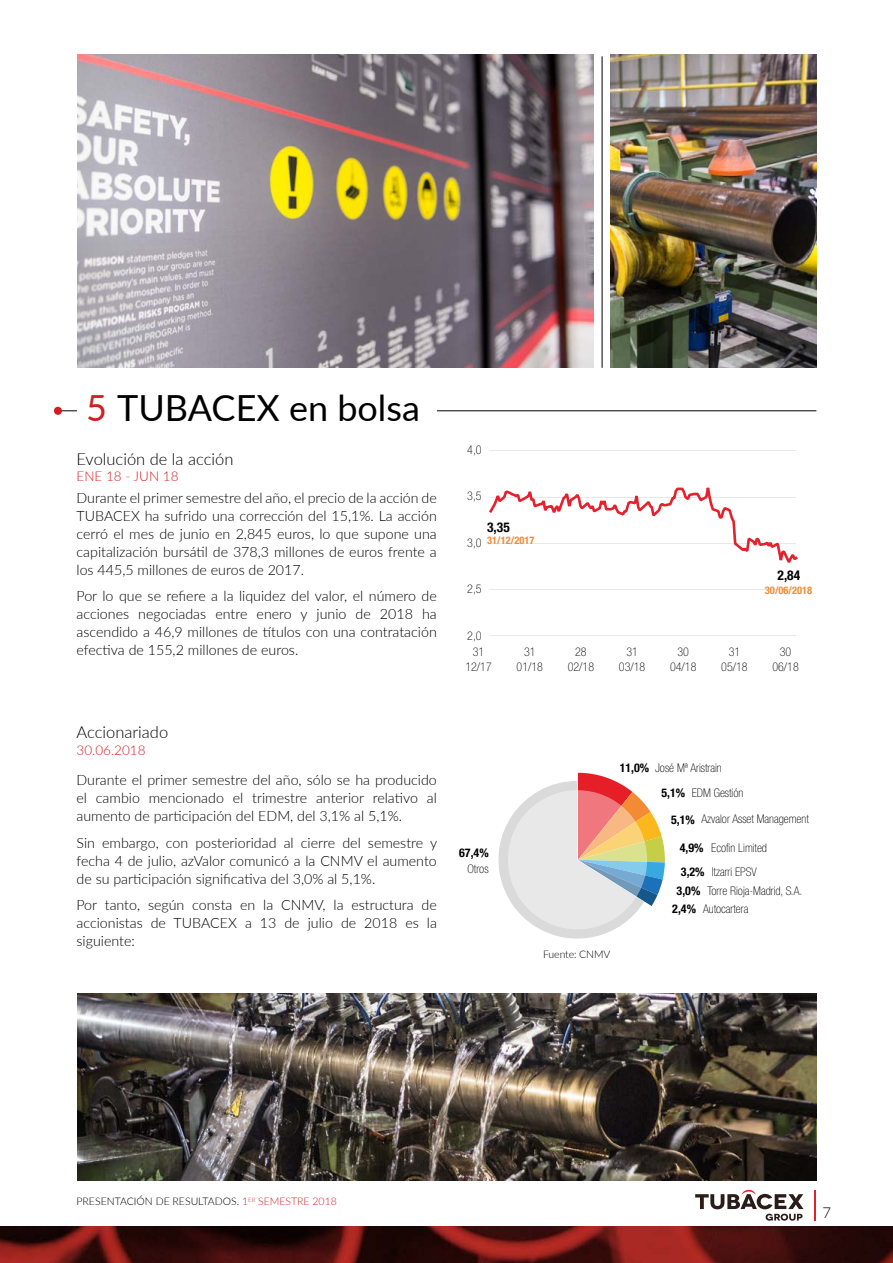
<style>
.page{position:relative;width:893px;height:1263px;background:#fff}
.page>*{position:absolute;margin:0;border:0;box-sizing:border-box;transform-origin:0 0}
.t1{font:36px "Lato";color:#000}
.t2{font:300 16.5px "Lato";color:#000}
.t3{font:300 15px "Lato";color:#000}
.t4{font:300 14.25px/18px "Lato";color:#000;text-align:justify}
.t5{font:300 13.5px "Lato";color:#d51c21}
.t6{font:700 condensed 13.5px "Helvetica Neue";color:#000}
.t7{font:100 condensed 12px/14.4px "Helvetica Neue";color:#000;text-align:center}
.t8{font:700 condensed 12px "Helvetica Neue";color:#000}
.t9{font:300 10.5px "Lato";color:#000}
.t10{font:700 condensed 10.5px "Helvetica Neue";color:#f28b34}
.s1{color:#d51c21}
.s2{font-weight:700}
</style>
<div class="page">
<hr style="left:814px;top:1190px;width:2px;height:31px;background:#e51f29">
<svg style="left:695px;top:1190px;width:108px;height:31px"></svg>
<img style="left:0;top:1226px;width:893px;height:37px">
<img style="left:77px;top:54px;width:517px;height:314px">
<img style="left:77px;top:994px;width:739px;height:186px">
<img style="left:610px;top:54px;width:206px;height:314px">
<svg style="left:498px;top:773px;width:167px;height:166px"></svg>
<hr style="left:491px;top:589px;width:305px;height:1px;background:#e8e8e8">
<hr style="left:491px;top:636px;width:305px;height:1px;background:#e8e8e8">
<hr style="left:491px;top:451px;width:305px;height:1px;background:#e8e8e8">
<svg style="left:509px;top:791px;width:137px;height:138px;background:#e0d4cd"></svg>
<svg style="left:489px;top:487px;width:309px;height:76px"></svg>
<hr style="left:58px;top:410px;width:39px;height:1px;background:#000">
<hr style="left:218px;top:410px;width:598px;height:1px;background:#000">
<hr style="left:602px;top:56px;width:1px;height:312px;background:#000">
<div style="left:78px;top:392px;width:38px;height:41px;background:#fff"></div>
<div style="left:117px;top:392px;width:320px;height:41px;background:#fff"></div>
<div style="left:54px;top:407px;width:8px;height:8px;background:#d51c21;border-radius:50%"></div>
<h1 class="t1" style="left:86px;top:382px;width:335px"><span class="s1">5</span> TUBACEX en bolsa</h1>
<p class="t2" style="left:77px;top:448px;width:158px">Evolución de la acción</p>
<p class="t5" style="left:77px;top:467px;width:104px">ENE 18 - JUN 18</p>
<p class="t4" style="left:77px;top:488px;width:362px">Durante el primer semestre del año, el precio de la acción de TUBACEX ha sufrido una corrección del 15,1%. La acción cerró el mes de junio en 2,845 euros, lo que supone una capitalización bursátil de 378,3 millones de euros frente a los 445,5 millones de euros de 2017.</p>
<p class="t4" style="left:77px;top:587px;width:362px">Por lo que se refiere a la liquidez del valor, el número de acciones negociadas entre enero y junio de 2018 ha ascendido a 46,9 millones de títulos con una contratación efectiva de 155,2 millones de euros.</p>
<p class="t2" style="left:77px;top:721px;width:93px">Accionariado</p>
<p class="t5" style="left:77px;top:740px;width:70px">30.06.2018</p>
<p class="t4" style="left:77px;top:770px;width:362px">Durante el primer semestre del año, sólo se ha producido el cambio mencionado el trimestre anterior relativo al aumento de participación del EDM, del 3,1% al 5,1%.</p>
<p class="t4" style="left:77px;top:833px;width:362px">Sin embargo, con posterioridad al cierre del semestre y fecha 4 de julio, azValor comunicó a la CNMV el aumento de su participación significativa del 3,0% al 5,1%.</p>
<p class="t4" style="left:77px;top:895px;width:362px">Por tanto, según consta en la CNMV, la estructura de accionistas de TUBACEX a 13 de julio de 2018 es la siguiente:</p>
<p class="t7" style="left:467px;top:442px;width:16px">4,0</p>
<p class="t7" style="left:467px;top:489px;width:16px">3,5</p>
<p class="t6" style="left:487px;top:519px;width:24px">3,35</p>
<p class="t10" style="left:487px;top:533px;width:49px">31/12/2017</p>
<p class="t7" style="left:467px;top:535px;width:16px">3,0</p>
<p class="t7" style="left:467px;top:582px;width:16px">2,5</p>
<p class="t7" style="left:467px;top:628px;width:16px">2,0</p>
<p class="t6" style="left:777px;top:567px;width:24px">2,84</p>
<p class="t10" style="left:765px;top:584px;width:49px">30/06/2018</p>
<p class="t7" style="left:465px;top:645px;width:28px">31<br>12/17</p>
<p class="t7" style="left:517px;top:645px;width:28px">31<br>01/18</p>
<p class="t7" style="left:619px;top:645px;width:28px">31<br>03/18</p>
<p class="t7" style="left:568px;top:645px;width:28px">28<br>02/18</p>
<p class="t7" style="left:670px;top:645px;width:28px">30<br>04/18</p>
<p class="t7" style="left:772px;top:645px;width:28px">30<br>06/18</p>
<p class="t7" style="left:721px;top:645px;width:28px">31<br>05/18</p>
<p class="t8" style="left:459px;top:845px;width:31px">67,4%</p>
<p class="t7" style="left:467px;top:861px;width:23px">Otros</p>
<p class="t7" style="left:620px;top:755px;width:104px;line-height:25.5px"><span class="s2">11,0%</span> José Mª Aristrain<br><span class="s2">5,1%</span></p>
<p class="t7" style="left:671px;top:812px;width:139px"><span class="s2">5,1%</span> Azvalor Asset Management</p>
<p class="t7" style="left:680px;top:840px;width:89px"><span class="s2">4,9%</span> Ecofin Limited</p>
<p class="t7" style="left:692px;top:786px;width:53px">EDM Gestión</p>
<p class="t7" style="left:677px;top:862px;width:127px;line-height:19.2px;text-align:left;text-indent:4px"><span class="s2">3,2%</span> Itzarri EPSV<br><span class="s2">3,0%</span> Torre Rioja-Madrid, S.A.</p>
<p class="t7" style="left:672px;top:901px;width:78px"><span class="s2">2,4%</span> Autocartera</p>
<p class="t9" style="left:543px;top:946px;width:69px">Fuente: CNMV</p>
<p class="t9" style="left:77px;top:1194px;width:262px">PRESENTACIÓN DE RESULTADOS. <span class="s1">1</span><sup>ER</sup> <span class="s1">SEMESTRE 2018</span></p>
<p class="t3" style="left:823px;top:1202px;width:10px">7</p>
</div>
